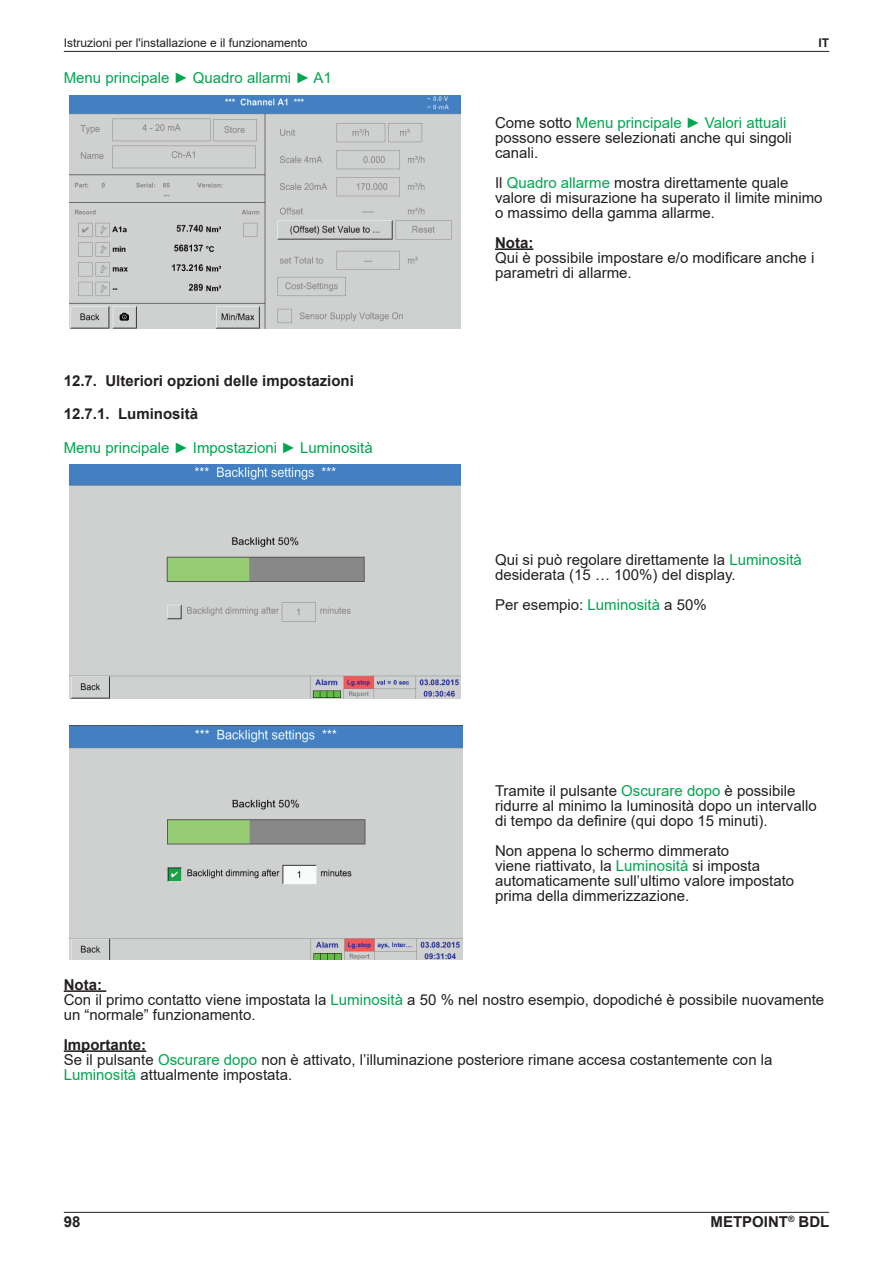
<style>
.page{position:relative;width:893px;height:1263px;background:#fff}
.page>*{position:absolute;margin:0;border:0;box-sizing:border-box;transform-origin:0 0}
.body{font:15px/15px "Arial";color:#231f20}
.body-2{font:700 15px "Arial";color:#231f20}
.body-3{font:15px "Arial";color:#00a54f}
.t1{font:12px "Arial";color:#231f20}
.t2{font:700 12px "Arial";color:#231f20}
.s1{color:#00a54f}
</style>
<div class="page">
<hr style="left:64px;top:1212px;width:765px;height:1px;background:#231f20">
<hr style="left:64px;top:51px;width:765px;height:1px;background:#231f20">
<hr style="left:64px;top:990px;width:42px;height:2px;background:#231f20">
<hr style="left:64px;top:1050px;width:82px;height:2px;background:#231f20">
<img style="left:70px;top:95px;width:390px;height:233px">
<hr style="left:495px;top:248px;width:38px;height:2px;background:#231f20">
<img style="left:70px;top:465px;width:391px;height:234px">
<img style="left:70px;top:726px;width:392px;height:233px">
<p class="t1" style="left:64px;top:35px;width:245px">Istruzioni per l'installazione e il funzionamento</p>
<p class="t2" style="left:818px;top:34px;width:12px">IT</p>
<p class="body-3" style="left:64px;top:68px;width:270px">Menu principale ► Quadro allarmi ► A1</p>
<p class="body-2" style="left:64px;top:370px;width:292px">12.7. Ulteriori opzioni delle impostazioni</p>
<p class="body-2" style="left:64px;top:403px;width:136px">12.7.1. Luminosità</p>
<p class="body-3" style="left:64px;top:437px;width:310px">Menu principale ► Impostazioni ► Luminosità</p>
<p class="body" style="left:495px;top:115px;width:298px">Come sotto <span class="s1">Menu principale ► Valori attuali </span>possono essere selezionati anche qui singoli canali.</p>
<p class="body" style="left:495px;top:175px;width:329px">Il <span class="s1">Quadro allarme</span> mostra direttamente quale valore di misurazione ha superato il limite minimo o massimo della gamma allarme.</p>
<p class="body-2" style="left:495px;top:232px;width:40px">Nota:</p>
<p class="body" style="left:495px;top:250px;width:321px">Qui è possibile impostare e/o modificare anche i parametri di allarme.</p>
<p class="body" style="left:495px;top:552px;width:308px">Qui si può regolare direttamente la <span class="s1">Luminosità</span></p>
<p class="body" style="left:495px;top:567px;width:242px">desiderata (15 … 100%) del display.</p>
<p class="body" style="left:495px;top:597px;width:213px">Per esempio: <span class="s1">Luminosità</span> a 50%</p>
<p class="body" style="left:495px;top:783px;width:323px">Tramite il pulsante <span class="s1">Oscurare dopo</span> è possibile ridurre al minimo la luminosità dopo un intervallo di tempo da definire (qui dopo 15 minuti).</p>
<p class="body" style="left:495px;top:843px;width:301px">Non appena lo schermo dimmerato<br>viene riattivato, la <span class="s1">Luminosità</span> si imposta automaticamente sull’ultimo valore impostato prima della dimmerizzazione.</p>
<p class="body-2" style="left:64px;top:974px;width:40px">Nota:</p>
<p class="body" style="left:64px;top:992px;width:762px">Con il primo contatto viene impostata la <span class="s1">Luminosità</span> a 50 % nel nostro esempio, dopodiché è possibile nuovamente un “normale” funzionamento.</p>
<p class="body-2" style="left:64px;top:1034px;width:84px">Importante:</p>
<p class="body" style="left:64px;top:1052px;width:710px">Se il pulsante <span class="s1">Oscurare dopo</span> non è attivato, l’illuminazione posteriore rimane accesa costantemente con la<br><span class="s1">Luminosità</span> attualmente impostata.</p>
<p class="body-2" style="left:64px;top:1211px;width:18px">98</p>
<p class="body-2" style="left:711px;top:1211px;width:120px">METPOINT<sup>®</sup> BDL</p>
</div>
